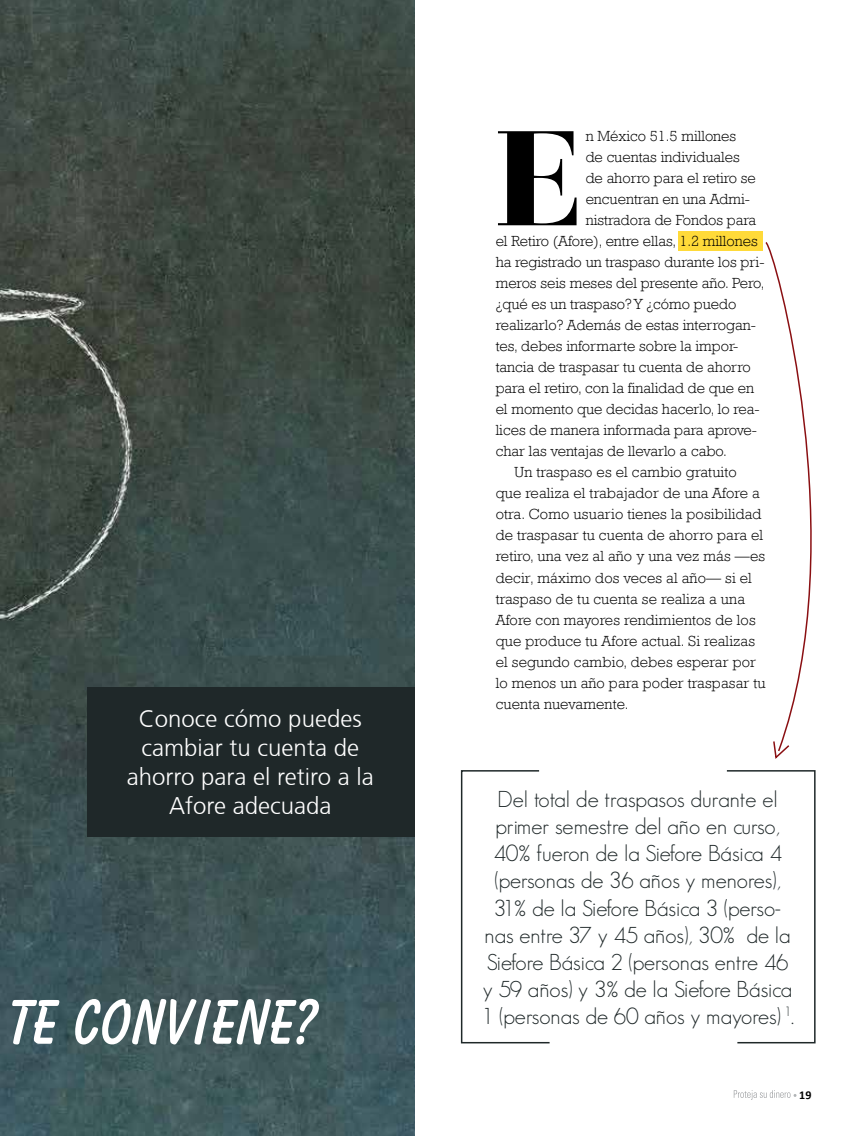
<style>
.page{position:relative;width:851px;height:1136px;background:#fff}
.page>*{position:absolute;margin:0;border:0;box-sizing:border-box;transform-origin:0 0}
.t1{font:900 141px "Bauer Bodoni BT";color:#000}
.t2{font:700 64.5px "Balloon BT";color:#fff}
.t3{font:300 24px/28.8px "Frutiger CE";color:#fff;text-align:center}
.t4{font:300 22.5px/27px "Geosans";color:#1f2829;text-align:center}
.t5{font:300 15px "Rockwell";color:#000}
.t6{font:700 12px "Calibri";color:#000}
</style>
<div class="page">
<img style="left:0;top:0;width:415px;height:1135px">
<div style="left:678px;top:232px;width:84px;height:19px;background:#ffda39"></div>
<svg style="left:765px;top:242px;width:47px;height:497px"></svg>
<svg style="left:773px;top:739px;width:17px;height:20px"></svg>
<svg style="left:733px;top:1090px;width:63px;height:9px"></svg>
<svg style="left:726px;top:770px;width:90px;height:274px"></svg>
<div style="left:87px;top:687px;width:328px;height:150px;background:#1f2829"></div>
<svg style="left:460px;top:770px;width:90px;height:274px"></svg>
<h3 class="t3" style="left:127px;top:704px;width:248px">Conoce cómo puedes cambiar tu cuenta de ahorro para el retiro a la<br>Afore adecuada</h3>
<h2 class="t2" style="left:9px;top:983px;width:311px">TE CONVIENE?</h2>
<h1 class="t1" style="left:495px;top:89px;width:89px">E</h1>
<p class="t5" style="left:585px;top:127px;width:152px">n México 51.5 millones</p>
<p class="t5" style="left:585px;top:148px;width:155px">de cuentas individuales</p>
<p class="t5" style="left:585px;top:169px;width:172px">de ahorro para el retiro se</p>
<p class="t5" style="left:585px;top:190px;width:166px">encuentran en una Admi-</p>
<p class="t5" style="left:585px;top:211px;width:172px">nistradora de Fondos para</p>
<p class="t5" style="left:495px;top:232px;width:263px">el Retiro (Afore), entre ellas, 1.2 millones</p>
<p class="t5" style="left:495px;top:253px;width:270px">ha registrado un traspaso durante los pri-</p>
<p class="t5" style="left:495px;top:274px;width:270px">meros seis meses del presente año. Pero,</p>
<p class="t5" style="left:495px;top:295px;width:242px">¿qué es un traspaso? Y ¿cómo puedo</p>
<p class="t5" style="left:495px;top:316px;width:261px">realizarlo? Además de estas interrogan-</p>
<p class="t5" style="left:495px;top:337px;width:244px">tes, debes informarte sobre la impor-</p>
<p class="t5" style="left:495px;top:358px;width:256px">tancia de traspasar tu cuenta de ahorro</p>
<p class="t5" style="left:495px;top:379px;width:260px">para el retiro, con la finalidad de que en</p>
<p class="t5" style="left:495px;top:400px;width:265px">el momento que decidas hacerlo, lo rea-</p>
<p class="t5" style="left:495px;top:421px;width:263px">lices de manera informada para aprove-</p>
<p class="t5" style="left:495px;top:442px;width:233px">char las ventajas de llevarlo a cabo.</p>
<p class="t5" style="left:514px;top:463px;width:224px">Un traspaso es el cambio gratuito</p>
<p class="t5" style="left:495px;top:484px;width:265px">que realiza el trabajador de una Afore a</p>
<p class="t5" style="left:495px;top:505px;width:267px">otra. Como usuario tienes la posibilidad</p>
<p class="t5" style="left:495px;top:526px;width:269px">de traspasar tu cuenta de ahorro para el</p>
<p class="t5" style="left:495px;top:547px;width:271px">retiro, una vez al año y una vez más —es</p>
<p class="t5" style="left:495px;top:568px;width:258px">decir, máximo dos veces al año— si el</p>
<p class="t5" style="left:495px;top:589px;width:251px">traspaso de tu cuenta se realiza a una</p>
<p class="t5" style="left:495px;top:610px;width:261px">Afore con mayores rendimientos de los</p>
<p class="t5" style="left:495px;top:631px;width:261px">que produce tu Afore actual. Si realizas</p>
<p class="t5" style="left:495px;top:652px;width:262px">el segundo cambio, debes esperar por</p>
<p class="t5" style="left:495px;top:673px;width:271px">lo menos un año para poder traspasar tu</p>
<p class="t5" style="left:495px;top:694px;width:134px">cuenta nuevamente.</p>
<p class="t4" style="left:481px;top:786px;width:314px">Del total de traspasos durante el primer semestre del año en curso,<br>40% fueron de la Siefore Básica 4 (personas de 36 años y menores),<br>31% de la Siefore Básica 3 (perso&shy;nas entre 37 y 45 años), 30% de la<br>Siefore Básica 2 (personas entre 46 y 59 años) y 3% de la Siefore Básica<br>1 (personas de 60 años y mayores) <sup>1</sup>.</p>
<p class="t6" style="left:799px;top:1086px;width:14px">19</p>
</div>
